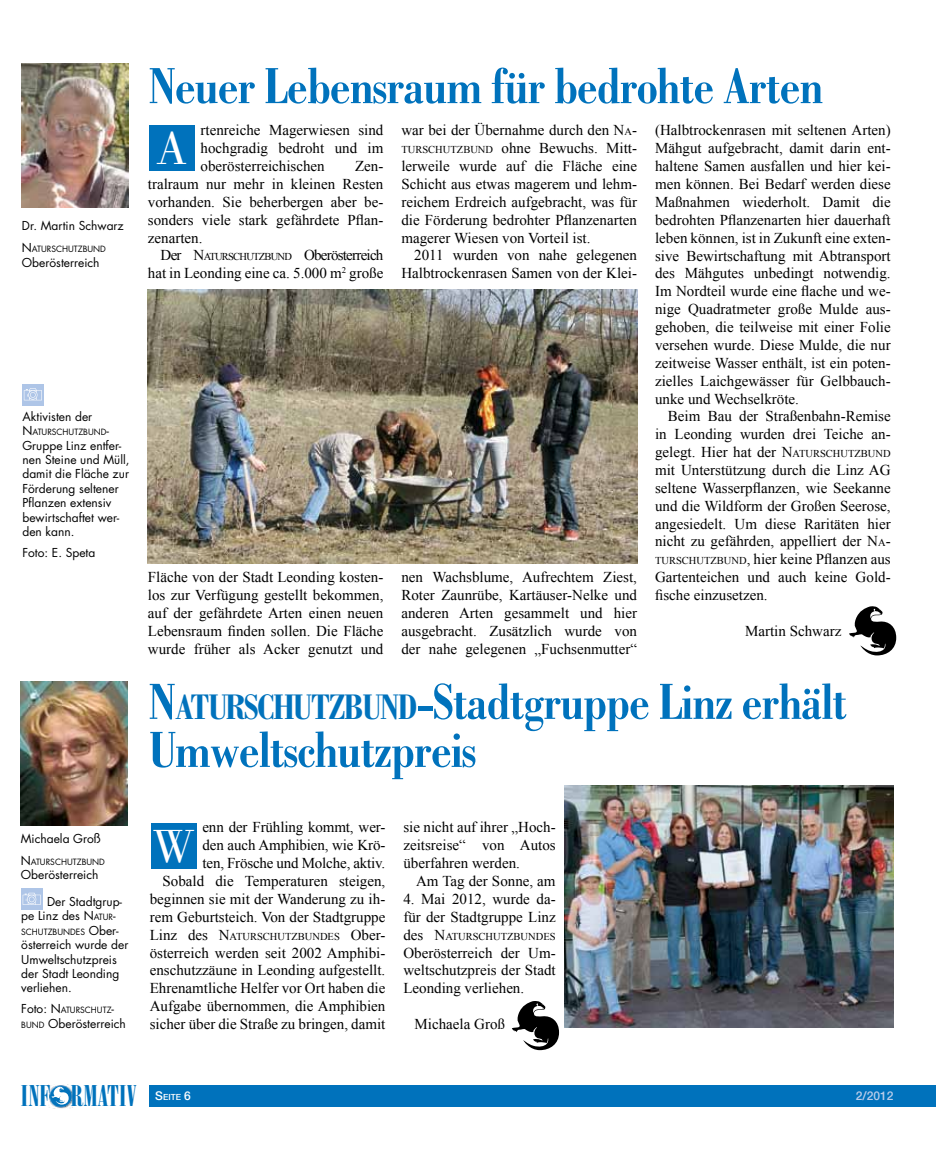
<style>
.page{position:relative;width:936px;height:1149px;background:#fff}
.page>*{position:absolute;margin:0;border:0;box-sizing:border-box;transform-origin:0 0}
.t1{font:700 condensed 54px/48px "Bodoni";letter-spacing:-.02em;color:#0072bc}
.t2{font:48px "Bodoni";color:#fff}
.t3{font:28.95px "Bodoni Poster Compressed";color:#0072bc}
.t4{font:15px/17.9px "Times New Roman";color:#000;text-align:justify}
.t5{font:12px/14.4px "Futura";color:#000}
.t6{font:500 12px "Helvetica Neue";color:#bacdea}
.t7{font:12px "Futura";color:#000}
.t8{font:10.5px "Times New Roman";color:#000}
.t9{font:8.4px "Futura";color:#000}
.t10{font:500 8.4px "Helvetica Neue";color:#fff}
.s1{font-size:12px}
.s2{font-style:inherit}
.s3{font-size:8.4px}
.s4{font-size:10.5px}
.s5{font-size:37.8px}
.s6{font-size:15px}
</style>
<div class="page">
<div style="left:150px;top:1084px;width:785px;height:22px;background:#0072bc"></div>
<div style="left:50px;top:1085px;width:24px;height:23px;background:#000;opacity:.3"></div>
<img style="left:49px;top:1084px;width:24px;height:23px">
<svg style="left:52px;top:1086px;width:17px;height:18px"></svg>
<svg style="left:849px;top:606px;width:47px;height:49px"></svg>
<div style="left:149px;top:125px;width:45px;height:46px;background:#0072bc"></div>
<img style="left:564px;top:785px;width:329px;height:242px">
<svg style="left:512px;top:1001px;width:47px;height:48px"></svg>
<img style="left:21px;top:64px;width:108px;height:143px">
<img style="left:148px;top:289px;width:489px;height:274px">
<svg style="left:22px;top:384px;width:22px;height:21px"></svg>
<svg style="left:24px;top:388px;width:18px;height:12px"></svg>
<svg style="left:21px;top:888px;width:22px;height:21px"></svg>
<svg style="left:23px;top:892px;width:18px;height:12px"></svg>
<div style="left:151px;top:823px;width:45px;height:45px;background:#0072bc"></div>
<img style="left:20px;top:681px;width:107px;height:143px">
<p class="t5" style="left:22px;top:219px;width:103px">Dr. Martin Schwarz</p>
<p class="t9" style="left:22px;top:243px;width:86px"><span class="s1">N</span>ATURSCHUTZBUN D</p>
<p class="t5" style="left:22px;top:255px;width:79px">Oberösterreich</p>
<p class="t5" style="left:22px;top:409px;width:71px">Aktivisten der</p>
<p class="t9" style="left:22px;top:426px;width:88px"><span class="s1">N</span>ATURSCHUTZBUN D<span class="s1">-</span></p>
<p class="t5" style="left:22px;top:437px;width:108px">Gruppe Linz entfer&shy;nen Steine und Müll, damit die Fläche zur<br>Förderung seltener<br>Pflanzen extensiv bewirtschaftet wer&shy;den kann.</p>
<p class="t5" style="left:22px;top:545px;width:74px">Foto: <span class="s2">E.</span> Speta</p>
<p class="t5" style="left:21px;top:831px;width:81px">Michaela Groß</p>
<p class="t7" style="left:21px;top:852px;width:12px">N</p>
<p class="t5" style="left:21px;top:867px;width:79px">Oberösterreich</p>
<p class="t9" style="left:31px;top:855px;width:76px">ATURSCHUTZBUN D</p>
<p class="t5" style="left:21px;top:893px;width:102px;text-indent:26px">Der Stadtgrup&shy;pe Linz des <span class="s2">N</span><span class="s3">ATUR</span><span class="s2">-</span></p>
<p class="t9" style="left:21px;top:925px;width:99px">SCHUTZBUN DES <span class="s1">Ober-</span></p>
<p class="t5" style="left:21px;top:937px;width:109px">österreich wurde der<br>Umweltschutzpreis der Stadt Leonding verliehen.</p>
<p class="t9" style="left:21px;top:1004px;width:94px"><span class="s1">Foto:</span> <span class="s1">N</span>ATURSCHUTZ<span class="s1">-</span></p>
<p class="t5" style="left:21px;top:1015px;width:106px"><span class="s3">BUN D</span> Oberösterreich</p>
<h1 class="t1" style="left:149px;top:63px;width:676px">Neuer Lebensraum für bedrohte Arten</h1>
<h2 class="t2" style="left:156px;top:121px;width:34px">A</h2>
<p class="t4" style="left:401px;top:121px;width:237px">war bei der Übernahme durch den <span class="s2">N</span><span class="s4">A</span><span class="s2">-</span><span class="s4">TURSCHUTZBUND</span> ohne Bewuchs. Mitt&shy;lerweile wurde auf die Fläche eine Schicht aus etwas magerem und lehm&shy;reichem Erdreich aufgebracht, was für die Förderung bedrohter Pflanzenarten magerer Wiesen von Vorteil ist.</p>
<p class="t4" style="left:401px;top:246px;width:237px;text-align:right">2011 wurden von nahe gelegenen<br>Halbtrockenrasen Samen von der Klei-</p>
<p class="t4" style="left:200px;top:121px;width:184px">rtenreiche Magerwiesen sind hochgradig bedroht und im oberösterreichischen</p>
<p class="t4" style="left:655px;top:121px;width:237px">(Halbtrockenrasen mit seltenen Arten)<br>Mähgut aufgebracht, damit darin ent&shy;haltene Samen ausfallen und hier kei&shy;men können. Bei Bedarf werden diese Maßnahmen wiederholt. Damit die bedrohten Pflanzenarten hier dauerhaft leben können, ist in Zukunft eine exten&shy;sive Bewirtschaftung mit Abtransport des Mähgutes unbedingt notwendig.<br>Im Nordteil wurde eine flache und we&shy;nige Quadratmeter große Mulde aus&shy;gehoben, die teilweise mit einer Folie versehen wurde. Diese Mulde, die nur zeitweise Wasser enthält, ist ein poten&shy;zielles Laichgewässer für Gelbbauch&shy;unke und Wechselkröte.</p>
<p class="t4" style="left:655px;top:407px;width:237px;text-indent:13px">Beim Bau der Straßenbahn-Remise in Leonding wurden drei Teiche an&shy;gelegt. Hier hat der <span class="s2">N</span><span class="s4">ATURSCHUTZBUND </span>mit Unterstützung durch die Linz AG seltene Wasserpflanzen, wie Seekanne und die Wildform der Großen Seerose, angesiedelt. Um diese Raritäten hier nicht zu gefährden, appelliert der <span class="s2">N</span><span class="s4">A</span><span class="s2">-</span><span class="s4">TURSCHUTZBUND</span>, hier keine Pflanzen aus Gartenteichen und auch keine Gold&shy;fische einzusetzen.</p>
<p class="t4" style="left:745px;top:621px;width:98px">Martin Schwarz</p>
<p class="t4" style="left:148px;top:157px;width:237px;text-indent:207px">Zen&shy;tralraum nur mehr in kleinen Resten vorhanden. Sie beherbergen aber be&shy;sonders viele stark gefährdete Pflan&shy;zenarten.</p>
<p class="t4" style="left:148px;top:246px;width:237px;text-align:right">Der <span class="s2">N</span><span class="s4">ATURSCHUTZBUND</span> Oberösterreich hat in Leonding eine ca. 5.000 m<sup>2</sup> große</p>
<p class="t4" style="left:148px;top:567px;width:237px">Fläche von der Stadt Leonding kosten&shy;los zur Verfügung gestellt bekommen, auf der gefährdete Arten einen neuen Lebensraum finden sollen. Die Fläche wurde früher als Acker genutzt und</p>
<p class="t4" style="left:401px;top:568px;width:237px">nen Wachsblume, Aufrechtem Ziest, Roter Zaunrübe, Kartäuser-Nelke und anderen Arten gesammelt und hier ausgebracht. Zusätzlich wurde von der nahe gelegenen „Fuchsenmutter“</p>
<h1 class="t1" style="left:149px;top:678px;width:699px"><span class="s2">N</span><span class="s5">ATURSCHUTZBUND</span>-Stadtgruppe Linz erhält<br>Umweltschutzpreis</h1>
<p class="t4" style="left:150px;top:818px;width:237px;text-align:right">enn der Frühling kommt, wer-<br>den auch Amphibien, wie Krö-<br>ten, Frösche und Molche, aktiv.<br>Sobald die Temperaturen steigen, beginnen sie mit der Wanderung zu ih&shy;rem Geburtsteich. Von der Stadtgruppe</p>
<p class="t8" style="left:150px;top:928px;width:237px"><span class="s6">Linz des</span> <span class="s6">N</span>ATURSCHUTZBUNDES <span class="s6">Ober-</span></p>
<p class="t4" style="left:150px;top:943px;width:237px">österreich werden seit 2002 Amphibi&shy;enschutzzäune in Leonding aufgestellt.<br>Ehrenamtliche Helfer vor Ort haben die Aufgabe übernommen, die Amphibien sicher über die Straße zu bringen, damit</p>
<h2 class="t2" style="left:152px;top:818px;width:44px">W</h2>
<p class="t4" style="left:403px;top:818px;width:154px">sie nicht auf ihrer „Hoch&shy;zeitsreise“ von Autos überfahren werden.</p>
<p class="t4" style="left:416px;top:871px;width:141px">Am Tag der Sonne, am</p>
<p class="t4" style="left:403px;top:889px;width:154px">4. Mai 2012, wurde da&shy;für der Stadtgruppe Linz</p>
<p class="t8" style="left:403px;top:928px;width:154px"><span class="s6">des</span> <span class="s6">N</span>ATURSCHUTZBUNDES</p>
<p class="t4" style="left:403px;top:943px;width:154px">Oberösterreich der Um&shy;weltschutzpreis der Stadt Leonding verliehen.</p>
<p class="t4" style="left:414px;top:1014px;width:92px">Michaela Groß</p>
<h3 class="t3" style="left:20px;top:1078px;width:117px">INF RMATIV</h3>
<p class="t10" style="left:155px;top:1091px;width:37px"><span class="s1">S</span>eite <span class="s1">6</span></p>
<p class="t6" style="left:855px;top:1088px;width:39px">2/2012</p>
</div>
